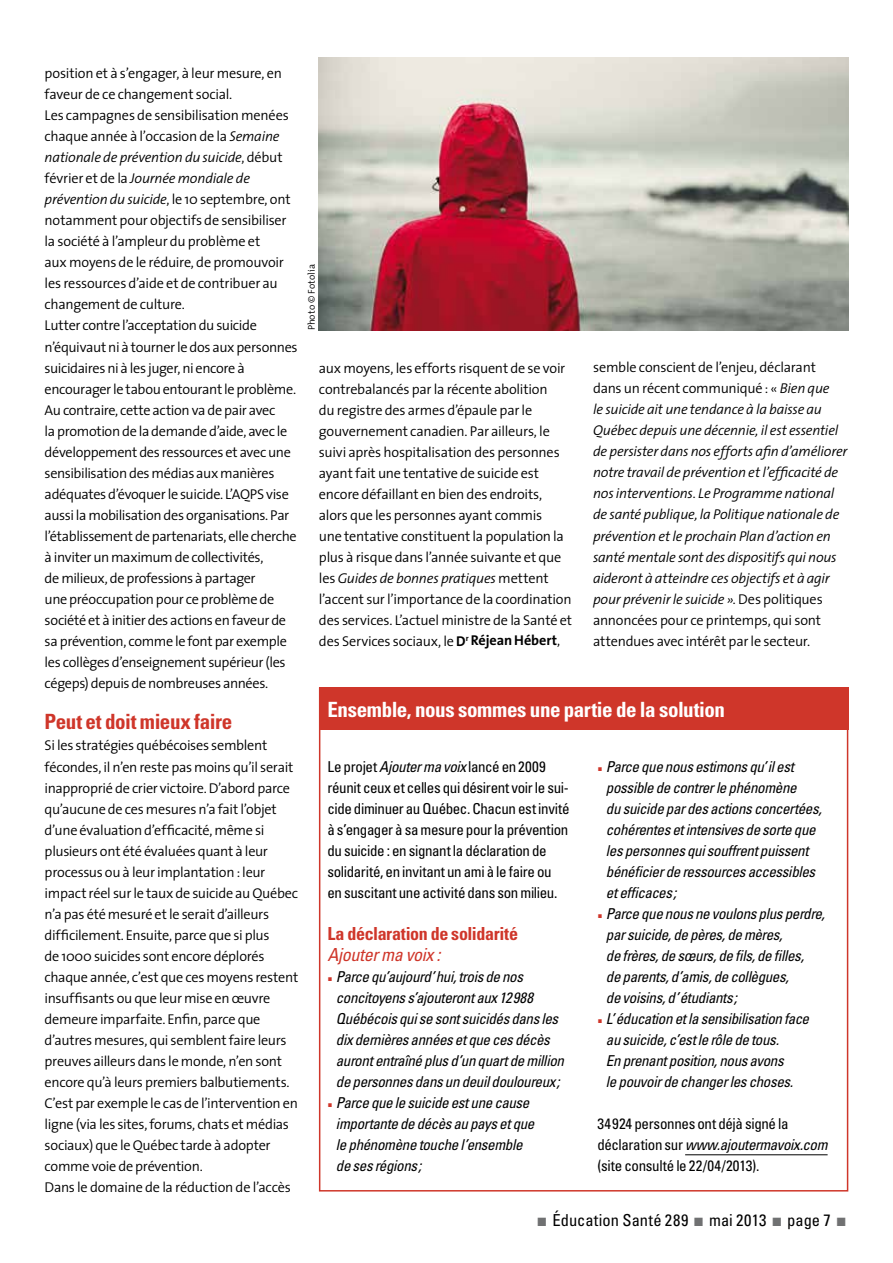
<style>
.page{position:relative;width:893px;height:1263px;background:#fff}
.page>*{position:absolute;margin:0;border:0;box-sizing:border-box;transform-origin:0 0}
.t1{font:700 condensed 21px "Univers";letter-spacing:-.015em;color:#fff}
.t2{font:700 condensed 21px "Univers";letter-spacing:-.02em;color:#cf362a}
.t3{font:700 condensed 18px "Univers";letter-spacing:-.02em;color:#cf362a}
.t4{font:italic condensed 18px "Univers";letter-spacing:-.02em;color:#cf362a}
.t5{font:condensed 16.5px "Univers";letter-spacing:.005em;color:#000}
.t6{font:italic condensed 15px "Univers";letter-spacing:-.025em;color:#000}
.t7{font:condensed 15px/21px "Univers";letter-spacing:-.025em;color:#000}
.t8{font:300 14.25px/21px "The Sans";letter-spacing:-.02em;color:#000}
.t9{font:italic 300 14.25px/21px "The Sans";letter-spacing:-.015em;color:#000}
.t10{font:300 9.75px "The Mix";letter-spacing:.005em;color:#000}
.s1{font-style:italic}
.s2{font-weight:700}
.s3{font-style:normal}
.s4{font-family:"The Sans";font-weight:900;font-style:normal;font-stretch:normal;font-size:7.5px;color:#cf362a}
.s5{font-weight:900;font-stretch:normal;color:#707172}
</style>
<div class="page">
<div style="left:319px;top:687px;width:529px;height:42px;background:#cf362a"></div>
<hr style="left:685px;top:1154px;width:143px;height:1px;background:#000">
<img style="left:319px;top:57px;width:529px;height:273px">
<p class="t8" style="left:45px;top:63px;width:255px">position et à s’engager, à leur mesure, en faveur de ce changement social.<br>Les campagnes de sensibilisation menées chaque année à l’occasion de la <span class="s1">Semaine nationale de prévention du suicide</span>, début février et de la <span class="s1">Journée mondiale de prévention du suicide</span>, le 10 septembre, ont notamment pour objectifs de sensibiliser la société à l’ampleur du problème et<br>aux moyens de le réduire, de promouvoir les ressources d’aide et de contribuer au changement de culture.<br>Lutter contre l’acceptation du suicide n’équivaut ni à tourner le dos aux personnes suicidaires ni à les juger, ni encore à encourager le tabou entourant le problème.<br>Au contraire, cette action va de pair avec<br>la promotion de la demande d’aide, avec le développement des ressources et avec une sensibilisation des médias aux manières adéquates d’évoquer le suicide. L’AQPS vise aussi la mobilisation des organisations. Par l’établissement de partenariats, elle cherche à inviter un maximum de collectivités,<br>de milieux, de professions à partager<br>une préoccupation pour ce problème de société et à initier des actions en faveur de sa prévention, comme le font par exemple les collèges d’enseignement supérieur (les cégeps) depuis de nombreuses années.</p>
<h1 class="t2" style="left:45px;top:709px;width:189px">Peut et doit mieux faire</h1>
<p class="t8" style="left:45px;top:735px;width:255px">Si les stratégies québécoises semblent fécondes, il n’en reste pas moins qu’il serait inapproprié de crier victoire. D’abord parce qu’aucune de ces mesures n’a fait l’objet d’une évaluation d’efficacité, même si plusieurs ont été évaluées quant à leur processus ou à leur implantation : leur impact réel sur le taux de suicide au Québec n’a pas été mesuré et le serait d’ailleurs difficilement. Ensuite, parce que si plus<br>de 1000 suicides sont encore déplorés chaque année, c’est que ces moyens restent insuffisants ou que leur mise en œuvre demeure imparfaite. Enfin, parce que d’autres mesures, qui semblent faire leurs preuves ailleurs dans le monde, n’en sont encore qu’à leurs premiers balbutiements.<br>C’est par exemple le cas de l’intervention en ligne (via les sites, forums, chats et médias sociaux) que le Québec tarde à adopter comme voie de prévention.<br>Dans le domaine de la réduction de l’accès</p>
<p class="t10" style="left:303px;top:330px;width:68px;rotate:-90deg">Photo © Fotolia</p>
<p class="t8" style="left:319px;top:357px;width:255px">aux moyens, les efforts risquent de se voir contrebalancés par la récente abolition<br>du registre des armes d’épaule par le gouvernement canadien. Par ailleurs, le suivi après hospitalisation des personnes ayant fait une tentative de suicide est encore défaillant en bien des endroits, alors que les personnes ayant commis<br>une tentative constituent la population la plus à risque dans l’année suivante et que les <span class="s1">Guides de bonnes pratiques</span> mettent l’accent sur l’importance de la coordination des services. L’actuel ministre de la Santé et des Services sociaux, le <span class="s2">D</span><sup>r</sup> <span class="s2">Réjean Hébert</span>,</p>
<p class="t9" style="left:593px;top:357px;width:256px"><span class="s3">semble conscient de l’enjeu, déclarant dans un récent communiqué : «</span> Bien que<br>le suicide ait une tendance à la baisse au Québec depuis une décennie, il est essentiel de persister dans nos efforts afin d’améliorer notre travail de prévention et l’efficacité de nos interventions. Le Programme national de santé publique, la Politique nationale de prévention et le prochain Plan d’action en santé mentale sont des dispositifs qui nous aideront à atteindre ces objectifs et à agir pour prévenir le suicide ». <span class="s3">Des politiques annoncées pour ce printemps, qui sont attendues avec intérêt par le secteur.</span></p>
<h1 class="t1" style="left:327px;top:696px;width:399px">Ensemble, nous sommes une partie de la solution</h1>
<p class="t6" style="left:597px;top:757px;width:198px"><span class="s4">ı</span> Parce que nous estimons qu’il est</p>
<p class="t6" style="left:606px;top:778px;width:192px">possible de contrer le phénomène</p>
<p class="t6" style="left:606px;top:799px;width:217px">du suicide par des actions concertées,</p>
<p class="t6" style="left:606px;top:820px;width:211px">cohérentes et intensives de sorte que</p>
<p class="t6" style="left:606px;top:841px;width:204px">les personnes qui souffrent puissent</p>
<p class="t6" style="left:606px;top:862px;width:211px">bénéficier de ressources accessibles</p>
<p class="t6" style="left:606px;top:883px;width:72px">et efficaces;</p>
<p class="t6" style="left:597px;top:904px;width:229px"><span class="s4">ı</span> Parce que nous ne voulons plus perdre,</p>
<p class="t6" style="left:606px;top:925px;width:178px">par suicide, de pères, de mères,</p>
<p class="t6" style="left:606px;top:946px;width:200px">de frères, de sœurs, de fils, de filles,</p>
<p class="t6" style="left:606px;top:967px;width:184px">de parents, d’amis, de collègues,</p>
<p class="t6" style="left:606px;top:988px;width:133px">de voisins, d’étudiants;</p>
<p class="t6" style="left:597px;top:1009px;width:213px"><span class="s4">ı</span> L’éducation et la sensibilisation face</p>
<p class="t6" style="left:606px;top:1030px;width:175px">au suicide, c’est le rôle de tous.</p>
<p class="t6" style="left:606px;top:1051px;width:179px">En prenant position, nous avons</p>
<p class="t6" style="left:606px;top:1072px;width:189px">le pouvoir de changer les choses.</p>
<p class="t7" style="left:597px;top:1112px;width:232px">34924 personnes ont déjà signé la déclaration sur <span class="s1">www.ajoutermavoix.com </span>(site consulté le 22/04/2013).</p>
<p class="t7" style="left:327px;top:755px;width:244px">Le projet <span class="s1">Ajouter ma voix</span> lancé en 2009 réunit ceux et celles qui désirent voir le sui&shy;cide diminuer au Québec. Chacun est invité à s’engager à sa mesure pour la prévention du suicide : en signant la déclaration de solidarité, en invitant un ami à le faire ou en suscitant une activité dans son milieu.</p>
<p class="t3" style="left:327px;top:922px;width:192px">La déclaration de solidarité</p>
<p class="t4" style="left:327px;top:943px;width:114px">Ajouter ma voix :</p>
<p class="t6" style="left:327px;top:967px;width:197px"><span class="s4">ı</span> Parce qu’aujourd’hui, trois de nos</p>
<p class="t6" style="left:336px;top:988px;width:199px">concitoyens s’ajouteront aux 12988</p>
<p class="t6" style="left:336px;top:1009px;width:224px">Québécois qui se sont suicidés dans les</p>
<p class="t6" style="left:336px;top:1030px;width:215px">dix dernières années et que ces décès</p>
<p class="t6" style="left:336px;top:1051px;width:230px">auront entraîné plus d’un quart de million</p>
<p class="t6" style="left:336px;top:1072px;width:225px">de personnes dans un deuil douloureux;</p>
<p class="t6" style="left:327px;top:1093px;width:203px"><span class="s4">ı</span> Parce que le suicide est une cause</p>
<p class="t6" style="left:336px;top:1114px;width:200px">importante de décès au pays et que</p>
<p class="t6" style="left:336px;top:1135px;width:188px">le phénomène touche l’ensemble</p>
<p class="t6" style="left:336px;top:1156px;width:87px">de ses régions;</p>
<p class="t5" style="left:535px;top:1210px;width:315px"><span class="s5">ı</span>Éducation Santé 289 <span class="s5">ı</span>mai 2013 <span class="s5">ı</span> page 7 <span class="s5">ı</span></p>
</div>
